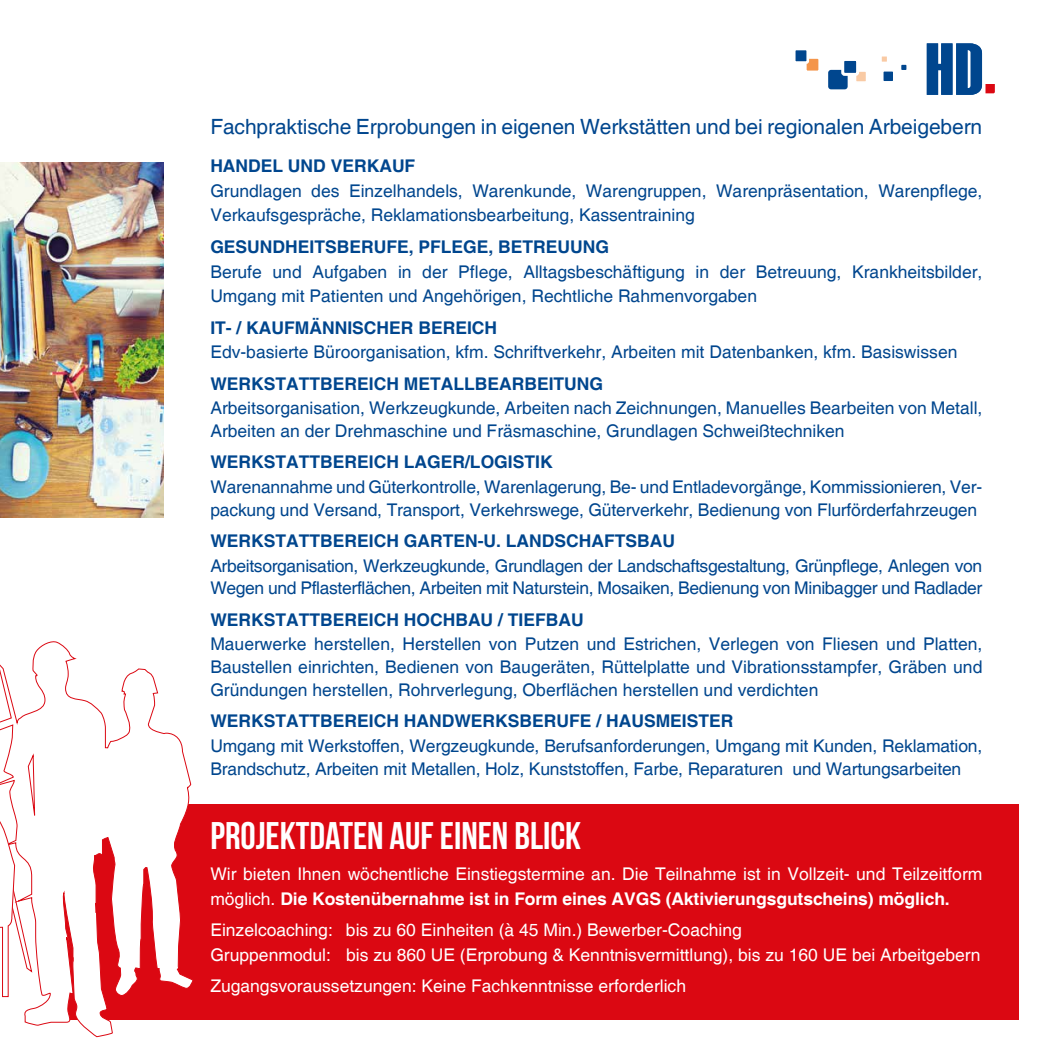
<style>
.page{position:relative;width:1042px;height:1042px;background:#fff}
.page>*{position:absolute;margin:0;border:0;box-sizing:border-box;transform-origin:0 0}
.t1{font:700 38.5px "Bebas Neue";color:#fff}
.t2{font:21px "Helvetica";letter-spacing:-.005em;color:#00468e}
.t3{font:17.5px/22.8px "Helvetica";color:#00468e}
.t4{font:17.5px/24.5px "Helvetica";color:#fff}
.t5{font:700 17.5px "Helvetica";color:#00468e}
.t6{font:17.5px/22.8px "Helvetica";letter-spacing:-.02em;color:#00468e}
.s1{font-weight:700}
</style>
<div class="page">
<div style="left:52px;top:804px;width:966px;height:215px;background:#db0812"></div>
<img style="left:0;top:162px;width:163px;height:355px">
<svg style="left:0;top:641px;width:194px;height:396px"></svg>
<svg style="left:0;top:756px;width:15px;height:268px"></svg>
<div style="left:805px;top:57px;width:15px;height:15px;background:#f4954a;border-radius:2px"></div>
<div style="left:803px;top:56px;width:18px;height:18px;border:3px solid #fff;border-radius:2px"></div>
<div style="left:794px;top:49px;width:14px;height:14px;background:#00468e;border-radius:2px"></div>
<div style="left:793px;top:48px;width:16px;height:16px;border:3px solid #fff;border-radius:2px"></div>
<div style="left:828px;top:70px;width:19px;height:19px;background:#00468e;border-radius:3px"></div>
<svg style="left:901px;top:65px;width:5px;height:5px"></svg>
<div style="left:883px;top:71px;width:11px;height:11px;background:#00468e"></div>
<div style="left:882px;top:70px;width:12px;height:13px;border:2px solid #fff"></div>
<svg style="left:927px;top:43px;width:68px;height:52px"></svg>
<svg style="left:882px;top:57px;width:5px;height:5px"></svg>
<div style="left:855px;top:71px;width:11px;height:11px;background:#f9caa4"></div>
<div style="left:855px;top:70px;width:12px;height:13px;border:2px solid #fff"></div>
<div style="left:843px;top:59px;width:14px;height:15px;background:#00468e;border-radius:2px"></div>
<div style="left:841px;top:58px;width:18px;height:18px;border:3px solid #fff;border-radius:2px"></div>
<p class="t2" style="left:210px;top:114px;width:773px">Fachpraktische Erprobungen in eigenen Werkstätten und bei regionalen Arbeigebern</p>
<p class="t5" style="left:210px;top:156px;width:206px">HANDEL UND VERKAUF</p>
<p class="t3" style="left:210px;top:179px;width:773px;line-height:24.5px">Grundlagen des Einzelhandels, Warenkunde, Warengruppen, Warenpräsentation, Warenpflege,<br>Verkaufsgespräche, Reklamationsbearbeitung, Kassentraining</p>
<p class="t5" style="left:210px;top:236px;width:400px">GESUNDHEITSBERUFE, PFLEGE, BETREUUNG</p>
<p class="t3" style="left:210px;top:260px;width:773px;line-height:24.5px">Berufe und Aufgaben in der Pflege, Alltagsbeschäftigung in der Betreuung, Krankheitsbilder,<br>Umgang mit Patienten und Angehörigen, Rechtliche Rahmenvorgaben</p>
<p class="t5" style="left:210px;top:317px;width:288px">IT- / KAUFMÄNNISCHER BEREICH</p>
<p class="t3" style="left:210px;top:341px;width:748px">Edv-basierte Büroorganisation, kfm. Schriftverkehr, Arbeiten mit Datenbanken, kfm. Basiswissen</p>
<p class="t5" style="left:210px;top:373px;width:394px">WERKSTATTBEREICH METALLBEARBEITUNG</p>
<p class="t3" style="left:210px;top:397px;width:773px">Arbeitsorganisation, Werkzeugkunde, Arbeiten nach Zeichnungen, Manuelles Bearbeiten von Metall,<br>Arbeiten an der Drehmaschine und Fräsmaschine, Grundlagen Schweißtechniken</p>
<p class="t5" style="left:210px;top:451px;width:344px">WERKSTATTBEREICH LAGER/LOGISTIK</p>
<p class="t3" style="left:210px;top:476px;width:773px">Warenannahme und Güterkontrolle, Warenlagerung, Be- und Entladevorgänge, Kommissionieren, Ver&shy;packung und Versand, Transport, Verkehrswege, Güterverkehr, Bedienung von Flurförderfahrzeugen</p>
<p class="t5" style="left:210px;top:530px;width:466px">WERKSTATTBEREICH GARTEN-U. LANDSCHAFTSBAU</p>
<p class="t6" style="left:210px;top:555px;width:773px">Arbeitsorganisation, Werkzeugkunde, Grundlagen der Landschaftsgestaltung, Grünpflege, Anlegen von<br>Wegen und Pflasterflächen, Arbeiten mit Naturstein, Mosaiken, Bedienung von Minibagger und Radlader</p>
<p class="t5" style="left:210px;top:609px;width:375px">WERKSTATTBEREICH HOCHBAU / TIEFBAU</p>
<p class="t3" style="left:210px;top:633px;width:773px;text-align:justify">Mauerwerke herstellen, Herstellen von Putzen und Estrichen, Verlegen von Fliesen und Platten, Baustellen einrichten, Bedienen von Baugeräten, Rüttelplatte und Vibrationsstampfer, Gräben und Gründungen herstellen, Rohrverlegung, Oberflächen herstellen und verdichten</p>
<p class="t5" style="left:210px;top:710px;width:525px">WERKSTATTBEREICH HANDWERKSBERUFE / HAUSMEISTER</p>
<p class="t3" style="left:210px;top:735px;width:773px">Umgang mit Werkstoffen, Wergzeugkunde, Berufsanforderungen, Umgang mit Kunden, Reklamation,<br>Brandschutz, Arbeiten mit Metallen, Holz, Kunststoffen, Farbe, Reparaturen und Wartungsarbeiten</p>
<h1 class="t1" style="left:210px;top:814px;width:372px">PROJEKTDATEN AUF EINEN BLICK</h1>
<p class="t4" style="left:210px;top:862px;width:773px">Wir bieten Ihnen wöchentliche Einstiegstermine an. Die Teilnahme ist in Vollzeit- und Teilzeitform möglich. <span class="s1">Die Kostenübernahme ist in Form eines AVGS (Aktivierungsgutscheins) möglich.</span></p>
<p class="t4" style="left:210px;top:918px;width:771px">Einzelcoaching: bis zu 60 Einheiten (à 45 Min.) Bewerber-Coaching<br>Gruppenmodul: bis zu 860 UE (Erprobung &amp; Kenntnisvermittlung), bis zu 160 UE bei Arbeitgebern</p>
<p class="t4" style="left:210px;top:974px;width:477px">Zugangsvoraussetzungen: Keine Fachkenntnisse erforderlich</p>
</div>
